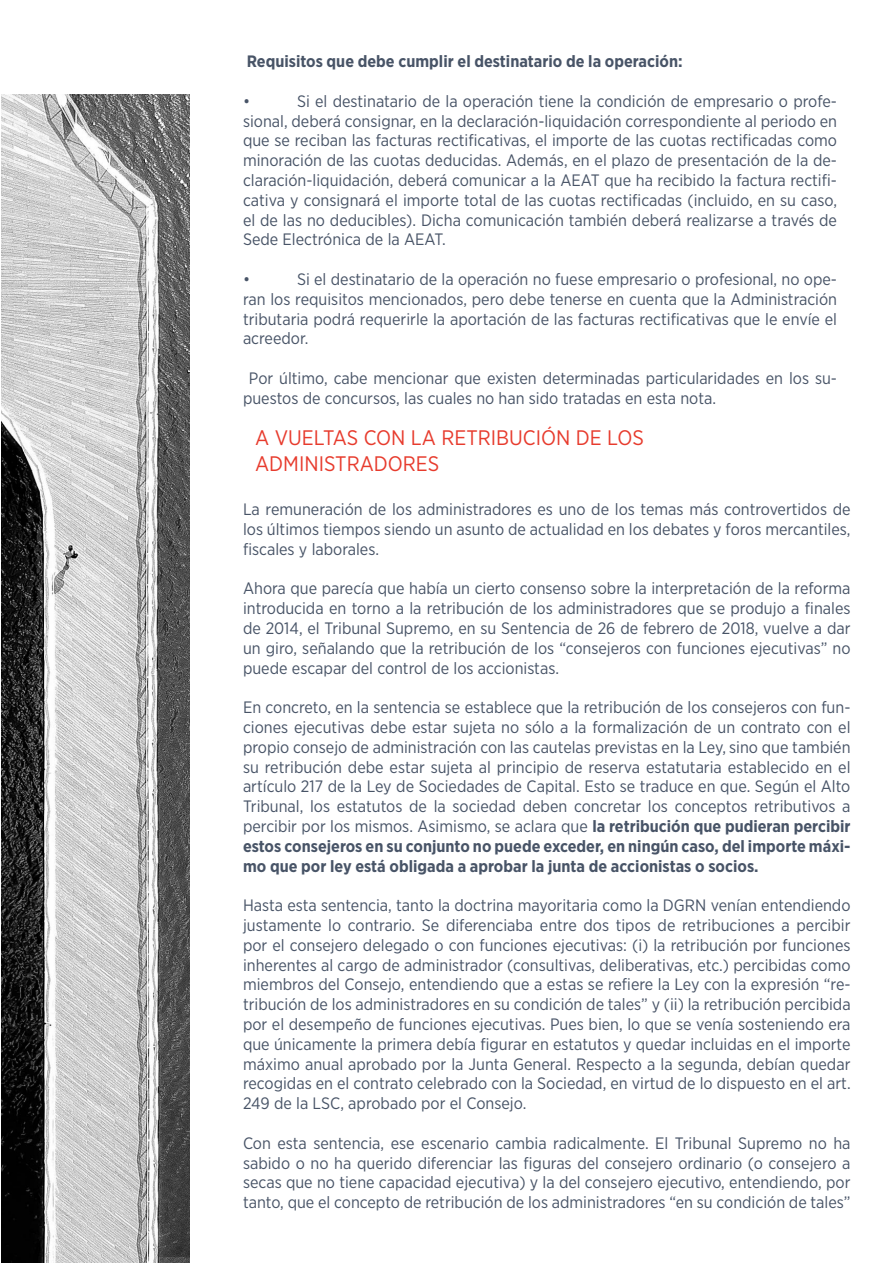
<style>
.page{position:relative;width:893px;height:1263px;background:#fff}
.page>*{position:absolute;margin:0;border:0;box-sizing:border-box;transform-origin:0 0}
.t1{font:21px/25.2px "Gotham Narrow";color:#e73b2d}
.t2{font:16.5px/19.8px "Gotham Narrow";color:#485467;text-align:justify}
.t3{font:700 16.5px "Gotham Narrow";color:#485467}
.s1{font-weight:700}
</style>
<div class="page">
<img style="left:2px;top:94px;width:187px;height:1169px">
<p class="t3" style="left:247px;top:51px;width:437px">Requisitos que debe cumplir el destinatario de la operación:</p>
<p class="t2" style="left:243px;top:91px;width:9px">•</p>
<p class="t2" style="left:243px;top:91px;width:596px;text-indent:54px">Si el destinatario de la operación tiene la condición de empresario o profe&shy;sional, deberá consignar, en la declaración-liquidación correspondiente al periodo en que se reciban las facturas rectificativas, el importe de las cuotas rectificadas como minoración de las cuotas deducidas. Además, en el plazo de presentación de la de&shy;claración-liquidación, deberá comunicar a la AEAT que ha recibido la factura rectifi&shy;cativa y consignará el importe total de las cuotas rectificadas (incluido, en su caso, el de las no deducibles). Dicha comunicación también deberá realizarse a través de Sede Electrónica de la AEAT.</p>
<p class="t2" style="left:243px;top:269px;width:9px">•</p>
<p class="t2" style="left:243px;top:269px;width:596px;text-indent:54px">Si el destinatario de la operación no fuese empresario o profesional, no ope&shy;ran los requisitos mencionados, pero debe tenerse en cuenta que la Administración tributaria podrá requerirle la aportación de las facturas rectificativas que le envíe el acreedor.</p>
<p class="t2" style="left:243px;top:368px;width:595px;text-indent:6px">Por último, cabe mencionar que existen determinadas particularidades en los su&shy;puestos de concursos, las cuales no han sido tratadas en esta nota.</p>
<p class="t1" style="left:255px;top:425px;width:390px">A VUELTAS CON LA RETRIBUCIÓN DE LOS<br>ADMINISTRADORES</p>
<p class="t2" style="left:243px;top:499px;width:609px">La remuneración de los administradores es uno de los temas más controvertidos de los últimos tiempos siendo un asunto de actualidad en los debates y foros mercantiles, fiscales y laborales.</p>
<p class="t2" style="left:243px;top:578px;width:609px">Ahora que parecía que había un cierto consenso sobre la interpretación de la reforma introducida en torno a la retribución de los administradores que se produjo a finales de 2014, el Tribunal Supremo, en su Sentencia de 26 de febrero de 2018, vuelve a dar un giro, señalando que la retribución de los “consejeros con funciones ejecutivas” no puede escapar del control de los accionistas.</p>
<p class="t2" style="left:243px;top:697px;width:609px">En concreto, en la sentencia se establece que la retribución de los consejeros con fun&shy;ciones ejecutivas debe estar sujeta no sólo a la formalización de un contrato con el propio consejo de administración con las cautelas previstas en la Ley, sino que también su retribución debe estar sujeta al principio de reserva estatutaria establecido en el artículo 217 de la Ley de Sociedades de Capital. Esto se traduce en que. Según el Alto Tribunal, los estatutos de la sociedad deben concretar los conceptos retributivos a percibir por los mismos. Asimismo, se aclara que <span class="s1">la retribución que pudieran percibir estos consejeros en su conjunto no puede exceder, en ningún caso, del importe máxi&shy;mo que por ley está obligada a aprobar la junta de accionistas o socios.</span></p>
<p class="t2" style="left:243px;top:895px;width:609px">Hasta esta sentencia, tanto la doctrina mayoritaria como la DGRN venían entendiendo justamente lo contrario. Se diferenciaba entre dos tipos de retribuciones a percibir por el consejero delegado o con funciones ejecutivas: (i) la retribución por funciones inherentes al cargo de administrador (consultivas, deliberativas, etc.) percibidas como miembros del Consejo, entendiendo que a estas se refiere la Ley con la expresión “re&shy;tribución de los administradores en su condición de tales” y (ii) la retribución percibida por el desempeño de funciones ejecutivas. Pues bien, lo que se venía sosteniendo era que únicamente la primera debía figurar en estatutos y quedar incluidas en el importe máximo anual aprobado por la Junta General. Respecto a la segunda, debían quedar recogidas en el contrato celebrado con la Sociedad, en virtud de lo dispuesto en el art.<br>249 de la LSC, aprobado por el Consejo.</p>
<p class="t2" style="left:243px;top:1133px;width:609px">Con esta sentencia, ese escenario cambia radicalmente. El Tribunal Supremo no ha sabido o no ha querido diferenciar las figuras del consejero ordinario (o consejero a secas que no tiene capacidad ejecutiva) y la del consejero ejecutivo, entendiendo, por tanto, que el concepto de retribución de los administradores “en su condición de tales”</p>
</div>
